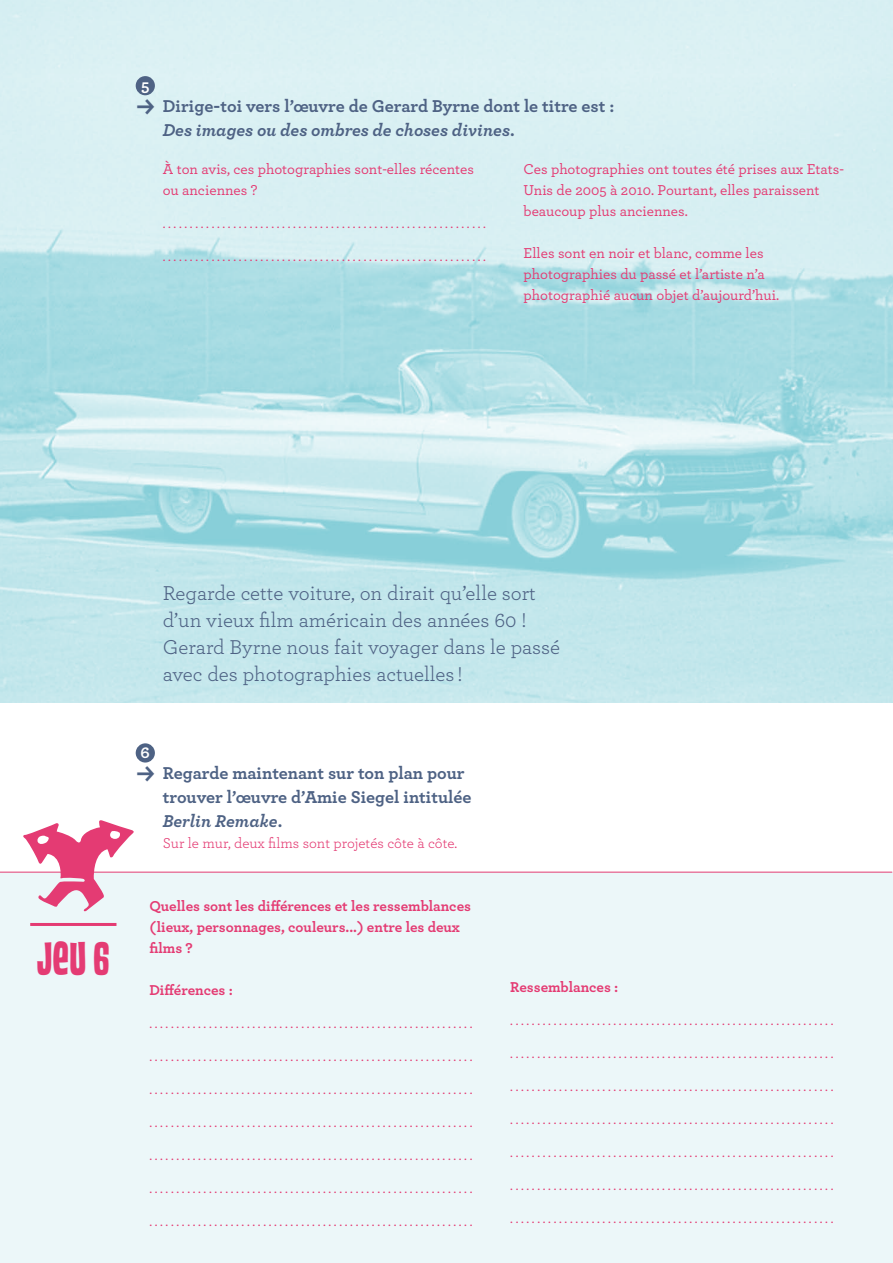
<style>
.page{position:relative;width:893px;height:1263px;background:#fff}
.page>*{position:absolute;margin:0;border:0;box-sizing:border-box;transform-origin:0 0}
.t1{font:45px "House Movements Custom";color:#e43b73}
.t2{font:21px/27px "Archer";color:#4e6284}
.t3{font:700 18px/24px "Archer";color:#4e6284}
.t4{font:700 16.5px "Archer";color:#fff}
.t5{font:15px/33px "Archer";color:#e43b73}
.t6{font:500 15px/21px "Archer";color:#e43b73}
.t7{font:700 15px/21px "Archer";color:#e43b73}
.s1{font-style:italic}
</style>
<div class="page">
<img style="left:0;top:0;width:893px;height:702px">
<div style="left:0;top:872px;width:893px;height:391px;background:#ecf7f9"></div>
<hr style="left:30px;top:923px;width:86px;height:3px;background:#e43b73">
<svg style="left:21px;top:820px;width:114px;height:91px"></svg>
<div style="left:136px;top:76px;width:19px;height:19px;background:#4e6284;border-radius:50%"></div>
<div style="left:136px;top:743px;width:19px;height:19px;background:#4e6284;border-radius:50%"></div>
<hr style="left:0;top:872px;width:892px;height:1px;background:#e43b73">
<svg style="left:137px;top:99px;width:17px;height:15px"></svg>
<p class="t4" style="left:141px;top:72px;width:10px">5</p>
<p class="t3" style="left:163px;top:92px;width:453px">Dirige-toi vers l’œuvre de Gerard Byrne dont le titre est :<br><span class="s1">Des images ou des ombres de choses divines</span>.</p>
<p class="t6" style="left:163px;top:158px;width:313px">À ton avis, ces photographies sont-elles récentes ou anciennes ?</p>
<p class="t5" style="left:163px;top:206px;width:325px">............................................................</p>
<p class="t5" style="left:163px;top:239px;width:325px">............................................................</p>
<p class="t6" style="left:524px;top:158px;width:322px">Ces photographies ont toutes été prises aux Etats-<br>Unis de 2005 à 2010. Pourtant, elles paraissent beaucoup plus anciennes.</p>
<p class="t6" style="left:524px;top:242px;width:257px">Elles sont en noir et blanc, comme les photographies du passé et l’artiste n’a photographié aucun objet d’aujourd’hui.</p>
<h1 class="t1" style="left:37px;top:932px;width:74px">Jeu 6</h1>
<h2 class="t2" style="left:163px;top:578px;width:399px">Regarde cette voiture, on dirait qu’elle sort d’un vieux film américain des années 60 !<br>Gerard Byrne nous fait voyager dans le passé avec des photographies actuelles !</h2>
<p class="t4" style="left:141px;top:739px;width:11px">6</p>
<p class="t3" style="left:163px;top:760px;width:310px">Regarde maintenant sur ton plan pour trouver l’œuvre d’Amie Siegel intitulée<br><span class="s1">Berlin Remake</span>.</p>
<p class="t5" style="left:163px;top:826px;width:296px">Sur le mur, deux films sont projetés côte à côte.</p>
<p class="t7" style="left:149px;top:895px;width:323px">Quelles sont les différences et les ressemblances (lieux, personnages, couleurs...) entre les deux films ?</p>
<p class="t7" style="left:149px;top:979px;width:85px">Différences :</p>
<p class="t5" style="left:149px;top:1006px;width:325px">............................................................</p>
<p class="t5" style="left:149px;top:1039px;width:325px">............................................................</p>
<p class="t5" style="left:149px;top:1072px;width:325px">............................................................</p>
<p class="t5" style="left:149px;top:1105px;width:325px">............................................................</p>
<p class="t5" style="left:149px;top:1138px;width:325px">............................................................ ............................................................</p>
<p class="t5" style="left:149px;top:1204px;width:325px">............................................................</p>
<p class="t7" style="left:510px;top:975px;width:110px">Ressemblances :</p>
<p class="t5" style="left:510px;top:1003px;width:325px">............................................................</p>
<p class="t5" style="left:510px;top:1036px;width:325px">............................................................</p>
<p class="t5" style="left:510px;top:1069px;width:325px">............................................................</p>
<p class="t5" style="left:510px;top:1102px;width:325px">............................................................</p>
<p class="t5" style="left:510px;top:1135px;width:325px">............................................................ ............................................................</p>
<p class="t5" style="left:510px;top:1201px;width:325px">............................................................</p>
</div>
